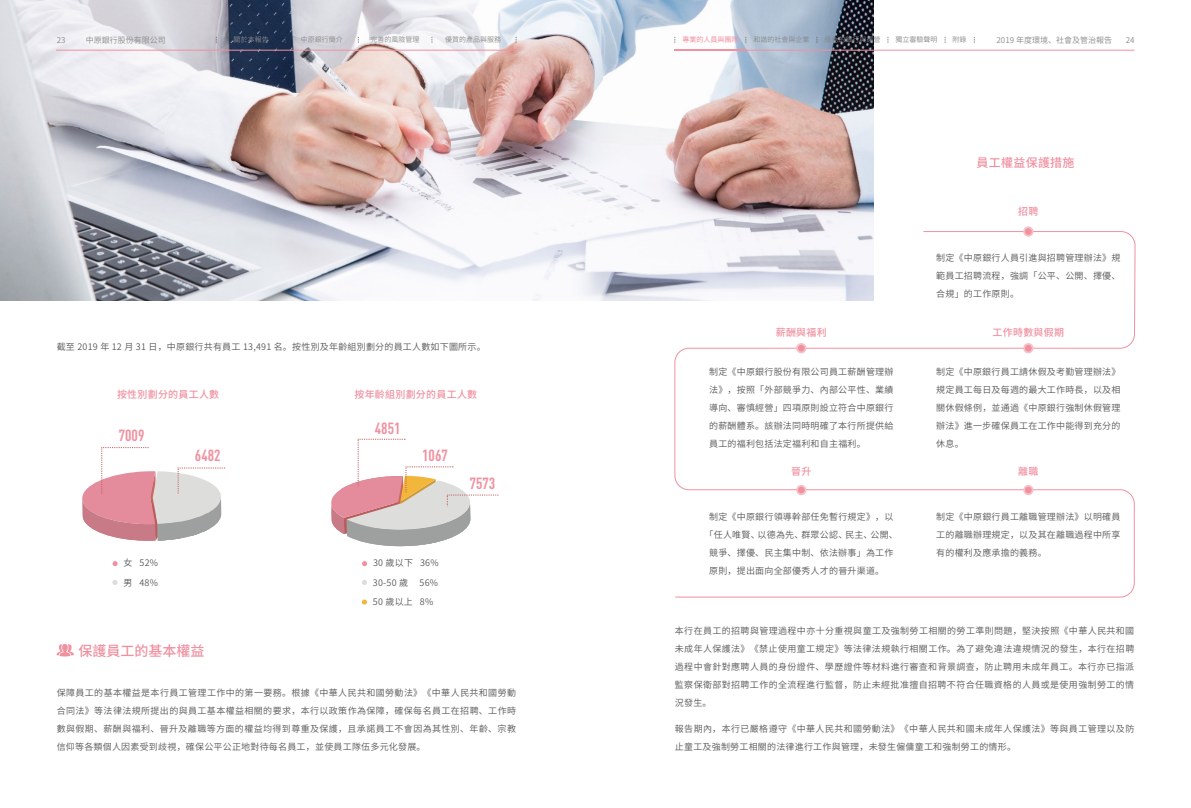
<style>
.page{position:relative;width:1191px;height:808px;background:#fff}
.page>*{position:absolute;margin:0;border:0;box-sizing:border-box;transform-origin:0 0}
.t1{font:700 16px "DIN Cond";color:#f091a0}
.t2{font:500 14px "Source Han Sans CN";color:#f091a0}
.t3{font:500 12px "Source Han Sans CN";letter-spacing:.025em;color:#f091a0}
.t4{font:500 10px "Source Han Sans CN";letter-spacing:.025em;color:#f091a0}
.t5{font:9px/18px "Source Han Sans CN";letter-spacing:.025em;color:#595757;text-align:justify}
.t6{font:9px/18px "Source Han Sans CN";letter-spacing:.045em;color:#595757}
.t7{font:8px "Source Han Sans CN";color:#898989}
.t8{font:7px "Source Han Sans CN";color:#898989}
.t9{font:7px "Source Han Sans CN";color:#f091a0}
</style>
<div class="page">
<svg style="left:113px;top:561px;width:5px;height:5px"></svg>
<svg style="left:362px;top:561px;width:5px;height:5px"></svg>
<svg style="left:112px;top:580px;width:6px;height:5px"></svg>
<svg style="left:362px;top:580px;width:5px;height:5px"></svg>
<svg style="left:362px;top:599px;width:5px;height:6px"></svg>
<svg style="left:82px;top:447px;width:143px;height:94px"></svg>
<svg style="left:331px;top:439px;width:167px;height:107px"></svg>
<svg style="left:57px;top:644px;width:17px;height:12px"></svg>
<svg style="left:674px;top:0;width:461px;height:598px"></svg>
<svg style="left:1023px;top:226px;width:10px;height:11px"></svg>
<div style="left:1025px;top:228px;width:6px;height:7px;background:#f091a0;border-radius:50%"></div>
<svg style="left:1023px;top:343px;width:10px;height:10px"></svg>
<svg style="left:1025px;top:345px;width:6px;height:6px"></svg>
<svg style="left:1023px;top:485px;width:10px;height:10px"></svg>
<svg style="left:1025px;top:487px;width:6px;height:6px"></svg>
<svg style="left:796px;top:343px;width:10px;height:10px"></svg>
<svg style="left:798px;top:345px;width:6px;height:6px"></svg>
<svg style="left:796px;top:485px;width:10px;height:10px"></svg>
<svg style="left:798px;top:487px;width:6px;height:6px"></svg>
<div style="left:828px;top:9px;width:342px;height:63px;background:#fff"></div>
<img style="left:0;top:0;width:873px;height:301px">
<hr style="left:56px;top:50px;width:460px;height:1px;background:#f091a0">
<hr style="left:674px;top:50px;width:460px;height:1px;background:#f091a0">
<hr style="left:674px;top:49px;width:72px;height:1px;background:#f091a0">
<p class="t7" style="left:57px;top:36px;width:10px">23</p>
<p class="t7" style="left:86px;top:36px;width:81px">中原銀行股份有限公司</p>
<p class="t8" style="left:234px;top:36px;width:37px">關於本報告</p>
<p class="t8" style="left:301px;top:36px;width:43px">中原銀行簡介</p>
<p class="t8" style="left:370px;top:36px;width:50px">完善的風險管理</p>
<p class="t8" style="left:445px;top:36px;width:57px">優質的產品與服務</p>
<p class="t5" style="left:57px;top:338px;width:430px">截至 2019 年 12 月 31 日，中原銀行共有員工 13,491 名。按性別及年齡組別劃分的員工人數如下圖所示。</p>
<p class="t4" style="left:117px;top:389px;width:104px">按性別劃分的員工人數</p>
<p class="t4" style="left:354px;top:389px;width:124px">按年齡組別劃分的員工人數</p>
<h1 class="t1" style="left:119px;top:425px;width:27px">7009</h1>
<h1 class="t1" style="left:195px;top:445px;width:27px">6482</h1>
<h1 class="t1" style="left:375px;top:418px;width:27px">4851</h1>
<h1 class="t1" style="left:422px;top:445px;width:27px">1067</h1>
<h1 class="t1" style="left:469px;top:473px;width:27px">7573</h1>
<p class="t5" style="left:124px;top:554px;width:36px">女 52%</p>
<p class="t5" style="left:373px;top:554px;width:67px">30 歲以下 36%</p>
<p class="t5" style="left:123px;top:574px;width:36px">男 48%</p>
<p class="t5" style="left:373px;top:574px;width:37px">30-50 歲</p>
<p class="t5" style="left:373px;top:573px;width:67px;line-height:18.9px;text-indent:47px">56%<br>50 歲以上 8%</p>
<h2 class="t2" style="left:78px;top:643px;width:127px">保護員工的基本權益</h2>
<p class="t5" style="left:57px;top:684px;width:461px">保障員工的基本權益是本行員工管理工作中的第一要務。根據《中華人民共和國勞動法》《中華人民共和國勞動合同法》等法律法規所提出的與員工基本權益相關的要求，本行以政策作為保障，確保每名員工在招聘、工作時數與假期、薪酬與福利、晉升及離職等方面的權益均得到尊重及保護，且承諾員工不會因為其性別、年齡、宗教信仰等各類個人因素受到歧視，確保公平公正地對待每名員工，並使員工隊伍多元化發展。</p>
<p class="t9" style="left:682px;top:36px;width:57px">專業的人員與團隊</p>
<p class="t8" style="left:753px;top:36px;width:57px">和諧的社會與企業</p>
<p class="t8" style="left:824px;top:36px;width:57px">綠色的銀行與運營</p>
<p class="t8" style="left:895px;top:36px;width:43px">獨立審驗聲明</p>
<p class="t8" style="left:952px;top:36px;width:15px">附錄</p>
<p class="t7" style="left:996px;top:36px;width:117px">2019 年度環境、社會及管治報告</p>
<p class="t7" style="left:1125px;top:36px;width:10px">24</p>
<h3 class="t3" style="left:976px;top:155px;width:100px">員工權益保護措施</h3>
<p class="t4" style="left:776px;top:326px;width:52px">薪酬與福利</p>
<p class="t5" style="left:709px;top:363px;width:186px">制定《中原銀行股份有限公司員工薪酬管理辦法》，按照「外部競爭力、內部公平性、業績導向、審慎經營」四項原則設立符合中原銀行的薪酬體系。該辦法同時明確了本行所提供給員工的福利包括法定福利和自主福利。</p>
<p class="t4" style="left:1018px;top:206px;width:22px">招聘</p>
<p class="t5" style="left:936px;top:249px;width:186px">制定《中原銀行人員引進與招聘管理辦法》規範員工招聘流程，強調「公平、公開、擇優、合規」的工作原則。</p>
<p class="t4" style="left:992px;top:326px;width:73px">工作時數與假期</p>
<p class="t5" style="left:936px;top:363px;width:186px">制定《中原銀行員工請休假及考勤管理辦法》規定員工每日及每週的最大工作時長，以及相關休假條例，並通過《中原銀行強制休假管理辦法》進一步確保員工在工作中能得到充分的休息。</p>
<p class="t4" style="left:791px;top:465px;width:22px">晉升</p>
<p class="t4" style="left:1018px;top:465px;width:22px">離職</p>
<p class="t5" style="left:709px;top:508px;width:186px">制定《中原銀行領導幹部任免暫行規定》，以</p>
<p class="t5" style="left:704px;top:526px;width:195px">「任人唯賢、以德為先、群眾公認、民主、公開、</p>
<p class="t5" style="left:709px;top:544px;width:186px">競爭、擇優、民主集中制、依法辦事」為工作</p>
<p class="t5" style="left:709px;top:562px;width:177px">原則，提出面向全部優秀人才的晉升渠道。</p>
<p class="t5" style="left:936px;top:508px;width:186px">制定《中原銀行員工離職管理辦法》以明確員工的離職辦理規定，以及其在離職過程中所享有的權利及應承擔的義務。</p>
<p class="t5" style="left:675px;top:621px;width:461px">本行在員工的招聘與管理過程中亦十分重視與童工及強制勞工相關的勞工準則問題，堅決按照《中華人民共和國未成年人保護法》《禁止使用童工規定》等法律法規執行相關工作。為了避免違法違規情況的發生，本行在招聘過程中會針對應聘人員的身份證件、學歷證件等材料進行審查和背景調查，防止聘用未成年員工。本行亦已指派監察保衛部對招聘工作的全流程進行監督，防止未經批准擅自招聘不符合任職資格的人員或是使用強制勞工的情況發生。</p>
<p class="t6" style="left:675px;top:720px;width:461px">報告期內，本行已嚴格遵守《中華人民共和國勞動法》《中華人民共和國未成年人保護法》等與員工管理以及防止童工及強制勞工相關的法律進行工作與管理，未發生僱傭童工和強制勞工的情形。</p>
</div>
